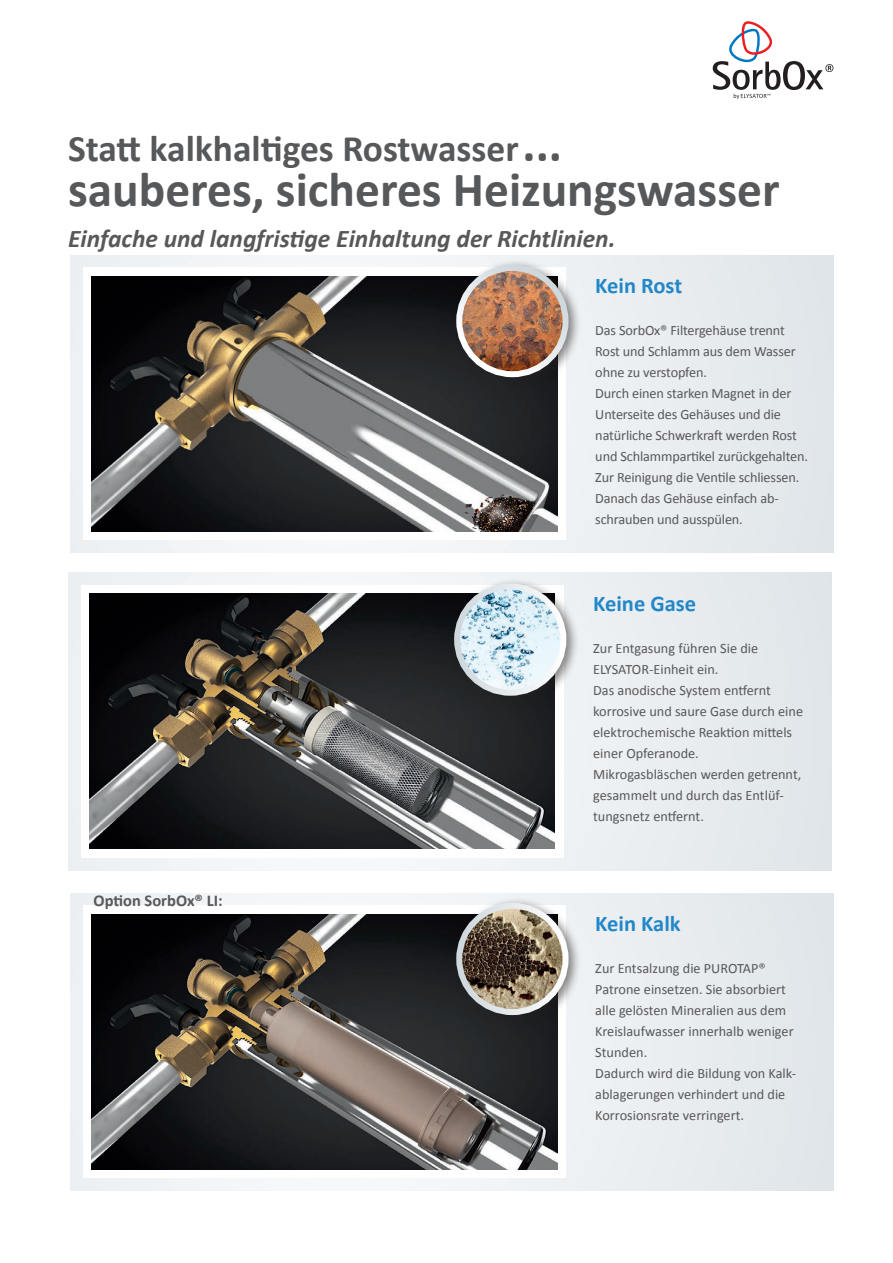
<style>
.page{position:relative;width:893px;height:1263px;background:#fff}
.page>*{position:absolute;margin:0;border:0;box-sizing:border-box;transform-origin:0 0}
.t1{font:700 49.5px "Calibri";color:#57585a}
.t2{font:700 37.5px "Calibri";color:#57585a}
.t3{font:italic 700 25.5px "Calibri";color:#57585a}
.t4{font:700 22.5px "Calibri";color:#2287c8}
.t5{font:700 16.5px "Calibri";color:#57585a}
.t6{font:14.25px/21px "Calibri";letter-spacing:-.01em;color:#57585a}
.s1{font-size:49.5px}
</style>
<div class="page">
<div style="left:70px;top:255px;width:763px;height:298px;background:#e9edf0"></div>
<div style="left:70px;top:893px;width:763px;height:298px;background:#e9edf0"></div>
<div style="left:68px;top:572px;width:763px;height:298px;background:#e9edf0"></div>
<div style="left:83px;top:268px;width:483px;height:272px;background:#fff"></div>
<div style="left:83px;top:906px;width:483px;height:272px;background:#fff"></div>
<div style="left:81px;top:585px;width:482px;height:272px;background:#fff"></div>
<img style="left:91px;top:276px;width:466px;height:255px">
<img style="left:91px;top:914px;width:466px;height:255px">
<img style="left:89px;top:594px;width:466px;height:255px">
<div style="left:451px;top:259px;width:131px;height:130px;background:#231f20;opacity:.55"></div>
<img style="left:459px;top:268px;width:107px;height:106px;border-radius:53px">
<div style="left:456px;top:265px;width:113px;height:112px;border:6px solid #fff;border-radius:50%"></div>
<div style="left:451px;top:897px;width:131px;height:130px;background:#231f20;opacity:.55"></div>
<img style="left:459px;top:906px;width:107px;height:106px;border-radius:53px">
<div style="left:456px;top:903px;width:113px;height:112px;border:6px solid #fff;border-radius:50%"></div>
<div style="left:449px;top:578px;width:131px;height:130px;background:#231f20;opacity:.55"></div>
<img style="left:457px;top:586px;width:106px;height:107px;border-radius:53px">
<div style="left:454px;top:583px;width:112px;height:113px;border:6px solid #fff;border-radius:50%"></div>
<svg style="left:713px;top:21px;width:120px;height:78px"></svg>
<h2 class="t2" style="left:68px;top:125px;width:496px">Statt kalkhaltiges Rostwasser<span class="s1">...</span></h2>
<h1 class="t1" style="left:68px;top:158px;width:713px">sauberes, sicheres Heizungswasser</h1>
<h3 class="t3" style="left:68px;top:222px;width:549px">Einfache und langfristige Einhaltung der Richtlinien.</h3>
<h3 class="t4" style="left:595px;top:271px;width:88px">Kein Rost</h3>
<p class="t6" style="left:595px;top:320px;width:214px">Das SorbOx® Filtergehäuse trennt<br>Rost und Schlamm aus dem Wasser ohne zu verstopfen.<br>Durch einen starken Magnet in der<br>Unterseite des Gehäuses und die natürliche Schwerkraft werden Rost und Schlammpartikel zurückgehalten.<br>Zur Reinigung die Ventile schliessen.<br>Danach das Gehäuse einfach ab&shy;schrauben und ausspülen.</p>
<p class="t5" style="left:94px;top:890px;width:131px">Option SorbOx® LI:</p>
<h3 class="t4" style="left:593px;top:589px;width:104px">Keine Gase</h3>
<p class="t6" style="left:593px;top:637px;width:211px">Zur Entgasung führen Sie die<br>ELYSATOR-Einheit ein.<br>Das anodische System entfernt korrosive und saure Gase durch eine elektrochemische Reaktion mittels einer Opferanode.<br>Mikrogasbläschen werden getrennt, gesammelt und durch das Entlüf&shy;tungsnetz entfernt.</p>
<h3 class="t4" style="left:595px;top:909px;width:87px">Kein Kalk</h3>
<p class="t6" style="left:595px;top:958px;width:202px">Zur Entsalzung die PUROTAP®<br>Patrone einsetzen. Sie absorbiert alle gelösten Mineralien aus dem<br>Kreislaufwasser innerhalb weniger<br>Stunden.<br>Dadurch wird die Bildung von Kalk&shy;ablagerungen verhindert und die<br>Korrosionsrate verringert.</p>
</div>
